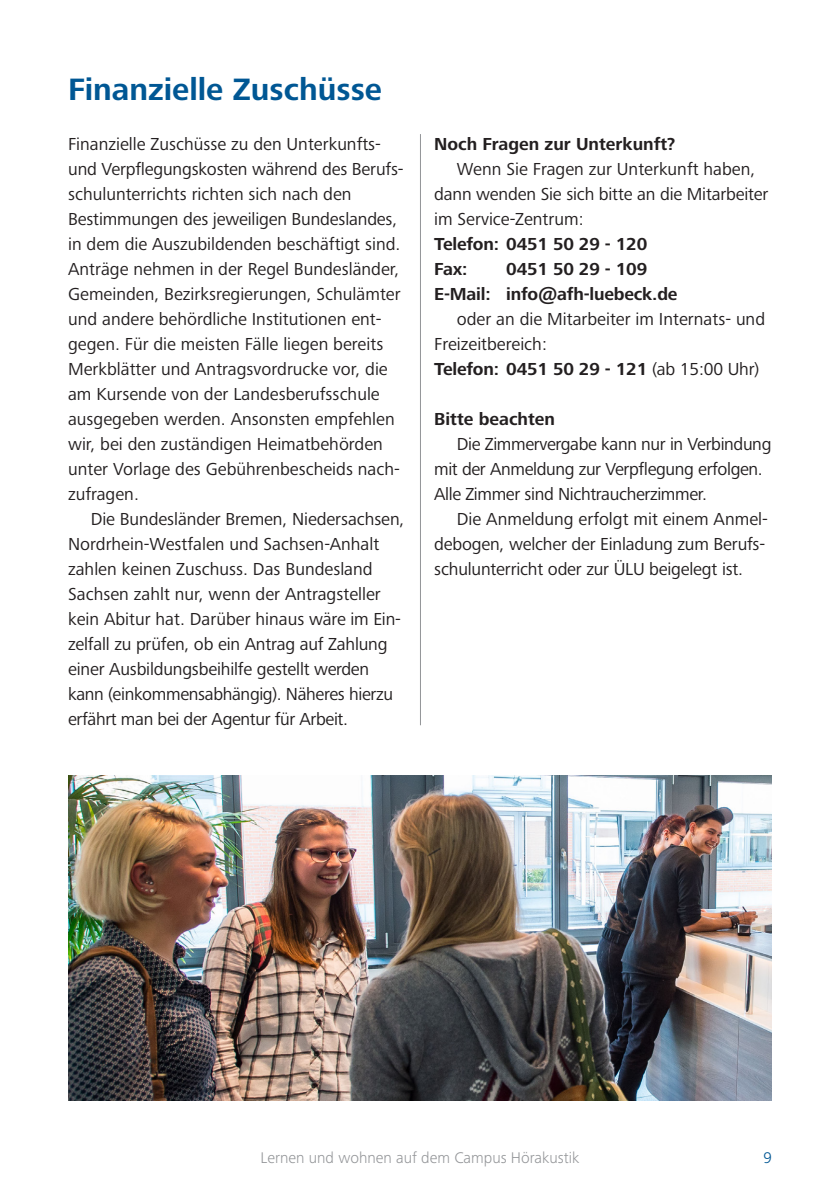
<style>
.page{position:relative;width:840px;height:1191px;background:#fff}
.page>*{position:absolute;margin:0;border:0;box-sizing:border-box;transform-origin:0 0}
.t1{font:700 32px "Frutiger Next LTW1 G";color:#005794}
.t2{font:18px/25px "Frutiger Next LTW1 G";color:#231f20}
.t3{font:700 18px "Frutiger Next LTW1 G";letter-spacing:-.01em;color:#231f20}
.t4{font:18px/25px "Frutiger Next LTW1 G";letter-spacing:-.02em;color:#231f20}
.t5{font:300 16px "Frutiger Next LTW1 G";color:#939598}
.t6{font:300 16px "Frutiger Next LTW1 G";color:#005794}
.s1{font-weight:400}
</style>
<div class="page">
<img style="left:68px;top:775px;width:703px;height:325px">
<hr style="left:420px;top:134px;width:1px;height:591px;background:#939598">
<p class="t1" style="left:68px;top:71px;width:315px">Finanzielle Zuschüsse</p>
<p class="t2" style="left:68px;top:132px;width:337px">Finanzielle Zuschüsse zu den Unterkunfts&shy;und Verpflegungskosten während des Berufs&shy;schulunterrichts richten sich nach den Bestimmungen des jeweiligen Bundeslandes, in dem die Auszubildenden beschäftigt sind.<br>Anträge nehmen in der Regel Bundesländer, Gemeinden, Bezirksregierungen, Schulämter und andere behördliche Institutionen ent&shy;gegen. Für die meisten Fälle liegen bereits Merkblätter und Antragsvordrucke vor, die am Kursende von der Landesberufsschule ausgegeben werden. Ansonsten empfehlen wir, bei den zuständigen Heimatbehörden unter Vorlage des Gebührenbescheids nach&shy;zufragen.</p>
<p class="t2" style="left:68px;top:507px;width:338px;text-indent:23px">Die Bundesländer Bremen, Niedersachsen, Nordrhein-Westfalen und Sachsen-Anhalt zahlen keinen Zuschuss. Das Bundesland Sachsen zahlt nur, wenn der Antragsteller kein Abitur hat. Darüber hinaus wäre im Ein&shy;zelfall zu prüfen, ob ein Antrag auf Zahlung einer Ausbildungsbeihilfe gestellt werden kann (einkommensabhängig). Näheres hierzu erfährt man bei der Agentur für Arbeit.</p>
<p class="t3" style="left:434px;top:134px;width:242px">Noch Fragen zur Unterkunft?</p>
<p class="t2" style="left:434px;top:157px;width:335px;text-indent:23px">Wenn Sie Fragen zur Unterkunft haben, dann wenden Sie sich bitte an die Mitarbeiter im Service-Zentrum:</p>
<p class="t3" style="left:434px;top:234px;width:214px">Telefon: 0451 50 29 - 120</p>
<p class="t3" style="left:434px;top:259px;width:35px">Fax:</p>
<p class="t3" style="left:506px;top:259px;width:142px">0451 50 29 - 109</p>
<p class="t3" style="left:434px;top:284px;width:245px">E-Mail: info@afh-luebeck.de</p>
<p class="t2" style="left:434px;top:307px;width:332px;text-indent:23px">oder an die Mitarbeiter im Internats- und<br>Freizeitbereich:</p>
<p class="t3" style="left:434px;top:359px;width:326px">Telefon: 0451 50 29 - 121 <span class="s1">(ab 15:00 Uhr)</span></p>
<p class="t3" style="left:434px;top:409px;width:122px">Bitte beachten</p>
<p class="t4" style="left:434px;top:432px;width:338px;text-indent:23px">Die Zimmervergabe kann nur in Verbindung mit der Anmeldung zur Verpflegung erfolgen.<br>Alle Zimmer sind Nichtraucherzimmer.</p>
<p class="t2" style="left:434px;top:507px;width:335px;text-indent:23px">Die Anmeldung erfolgt mit einem Anmel&shy;debogen, welcher der Einladung zum Berufs&shy;schulunterricht oder zur ÜLU beigelegt ist.</p>
<p class="t5" style="left:260px;top:1148px;width:320px">Lernen und wohnen auf dem Campus Hörakustik</p>
<p class="t6" style="left:763px;top:1148px;width:10px">9</p>
</div>
